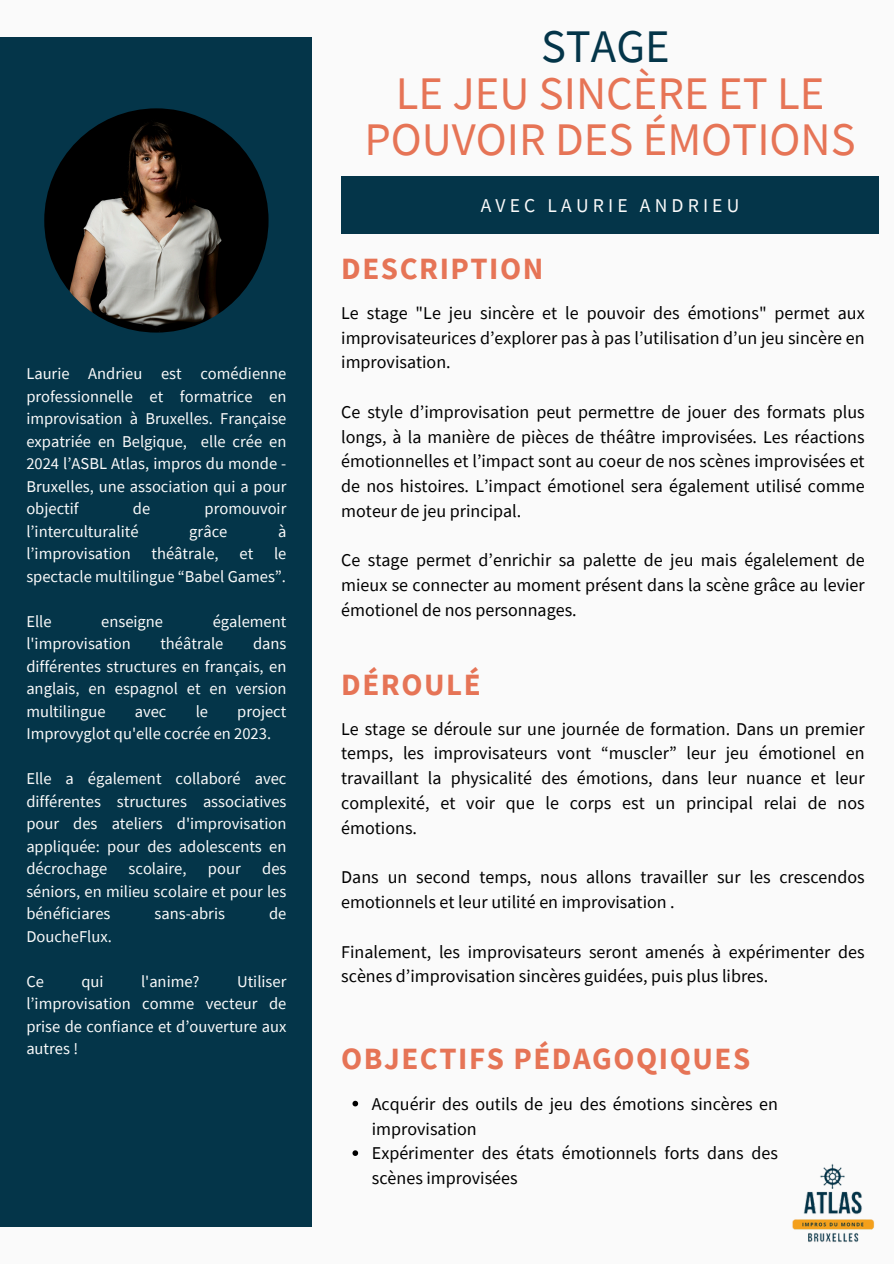
<style>
.page{position:relative;width:894px;height:1264px;background:#fff}
.page>*{position:absolute;margin:0;border:0;box-sizing:border-box;transform-origin:0 0}
.t1{font:46.65px/46.2px "Source Sans Pro";color:#e67456;text-align:center}
.t2{font:700 30.9px "Source Sans Pro";letter-spacing:.05em;color:#e67456}
.t3{font:19.5px "Source Sans Pro";letter-spacing:.21em;color:#fafafa}
.t4{font:18px/24.8px "Source Sans Pro";color:#000;text-align:justify}
.t5{font:16.5px/22.5px "Source Sans Pro";color:#fafafa;text-align:justify}
.s1{color:#043549}
</style>
<div class="page">
<div style="left:0;top:0;width:893px;height:1263px;background:#fafafa"></div>
<div style="left:341px;top:176px;width:537px;height:58px;background:#043549"></div>
<div style="left:0;top:37px;width:312px;height:1189px;background:#043549"></div>
<img style="left:44px;top:108px;width:224px;height:224px;border-radius:50%">
<img style="left:792px;top:1164px;width:83px;height:78px">
<svg style="left:352px;top:1100px;width:6px;height:6px"></svg>
<svg style="left:352px;top:1150px;width:6px;height:5px"></svg>
<h2 class="t5" style="left:26px;top:362px;width:261px">Laurie Andrieu est comédienne professionnelle et formatrice en improvisation à Bruxelles. Française expatriée en Belgique, elle crée en 2024 l’ASBL Atlas, impros du monde - Bruxelles, une association qui a pour objectif</h2>
<h2 class="t5" style="left:133px;top:497px;width:19px">de</h2>
<h2 class="t5" style="left:204px;top:497px;width:83px">promouvoir</h2>
<h2 class="t5" style="left:26px;top:519px;width:114px">l’interculturalité</h2>
<h2 class="t5" style="left:189px;top:519px;width:40px">grâce</h2>
<h2 class="t5" style="left:278px;top:519px;width:10px">à</h2>
<h2 class="t5" style="left:26px;top:542px;width:106px">l’improvisation</h2>
<h2 class="t5" style="left:151px;top:542px;width:69px">théâtrale,</h2>
<h2 class="t5" style="left:239px;top:542px;width:15px">et</h2>
<h2 class="t5" style="left:26px;top:542px;width:261px;text-align:right">le<br>spectacle multilingue “Babel Games”.</h2>
<h4 class="t5" style="left:26px;top:609px;width:27px">Elle</h4>
<h4 class="t5" style="left:101px;top:609px;width:63px">enseigne</h4>
<h4 class="t5" style="left:213px;top:609px;width:75px">également</h4>
<h4 class="t5" style="left:26px;top:632px;width:106px">l'improvisation</h4>
<h4 class="t5" style="left:160px;top:632px;width:65px">théâtrale</h4>
<h4 class="t5" style="left:26px;top:632px;width:261px;text-indent:226px">dans différentes structures en français, en anglais, en espagnol et en version multilingue</h4>
<h4 class="t5" style="left:135px;top:699px;width:33px">avec</h4>
<h4 class="t5" style="left:196px;top:699px;width:14px">le</h4>
<h4 class="t5" style="left:26px;top:699px;width:261px;text-indent:211px">project<br>Improvyglot qu'elle cocrée en 2023.</h4>
<h4 class="t5" style="left:26px;top:767px;width:261px">Elle a également collaboré avec différentes structures associatives pour des ateliers d'improvisation appliquée: pour des adolescents en décrochage</h4>
<h4 class="t5" style="left:26px;top:857px;width:261px;text-indent:236px">des séniors, en milieu scolaire et pour les bénéficiares</h4>
<h4 class="t5" style="left:128px;top:857px;width:59px">scolaire,</h4>
<h4 class="t5" style="left:208px;top:857px;width:34px">pour</h4>
<h4 class="t5" style="left:154px;top:902px;width:72px">sans-abris</h4>
<h4 class="t5" style="left:269px;top:902px;width:19px">de</h4>
<h4 class="t5" style="left:26px;top:924px;width:87px">DoucheFlux.</h4>
<h2 class="t5" style="left:26px;top:969px;width:19px">Ce</h2>
<h2 class="t5" style="left:81px;top:969px;width:24px">qui</h2>
<h2 class="t5" style="left:141px;top:969px;width:60px">l'anime?</h2>
<h2 class="t5" style="left:26px;top:969px;width:261px;text-indent:211px">Utiliser l’improvisation comme vecteur de prise de confiance et d’ouverture aux autres !</h2>
<p class="t1" style="left:364px;top:23px;width:492px"><span class="s1">STAGE<br></span>LE JEU SINCÈRE ET LE<br>POUVOIR DES ÉMOTIONS</p>
<p class="t3" style="left:480px;top:192px;width:260px">AVEC LAURIE ANDRIEU</p>
<p class="t2" style="left:341px;top:248px;width:204px">DESCRIPTION</p>
<p class="t4" style="left:341px;top:300px;width:525px">Le stage "Le jeu sincère et le pouvoir des émotions" permet aux improvisateurices d’explorer pas à pas l’utilisation d’un jeu sincère en improvisation.</p>
<h1 class="t4" style="left:341px;top:399px;width:525px">Ce style d’improvisation peut permettre de jouer des formats plus longs, à la manière de pièces de théâtre improvisées. Les réactions émotionnelles et l’impact sont au coeur de nos scènes improvisées et de nos histoires. L’impact émotionel sera également utilisé comme moteur de jeu principal.</h1>
<h3 class="t4" style="left:341px;top:547px;width:525px">Ce stage permet d’enrichir sa palette de jeu mais égalelement de mieux se connecter au moment présent dans la scène grâce au levier émotionel de nos personnages.</h3>
<h4 class="t2" style="left:341px;top:664px;width:141px">DÉROULÉ</h4>
<p class="t4" style="left:341px;top:716px;width:525px">Le stage se déroule sur une journée de formation. Dans un premier temps, les improvisateurs vont “muscler” leur jeu émotionel en travaillant la physicalité des émotions, dans leur nuance et leur complexité, et voir que le corps est un principal relai de nos émotions.</p>
<h2 class="t4" style="left:341px;top:864px;width:525px">Dans un second temps, nous allons travailler sur les crescendos emotionnels et leur utilité en improvisation .</h2>
<p class="t4" style="left:341px;top:938px;width:525px">Finalement, les improvisateurs seront amenés à expérimenter des scènes d’improvisation sincères guidées, puis plus libres.</p>
<h4 class="t2" style="left:341px;top:1038px;width:410px">OBJECTIFS PÉDAGOQIQUES</h4>
<p class="t4" style="left:372px;top:1090px;width:407px">Acquérir des outils de jeu des émotions sincères en improvisation</p>
<p class="t4" style="left:372px;top:1140px;width:407px">Expérimenter des états émotionnels forts dans des scènes improvisées</p>
</div>
